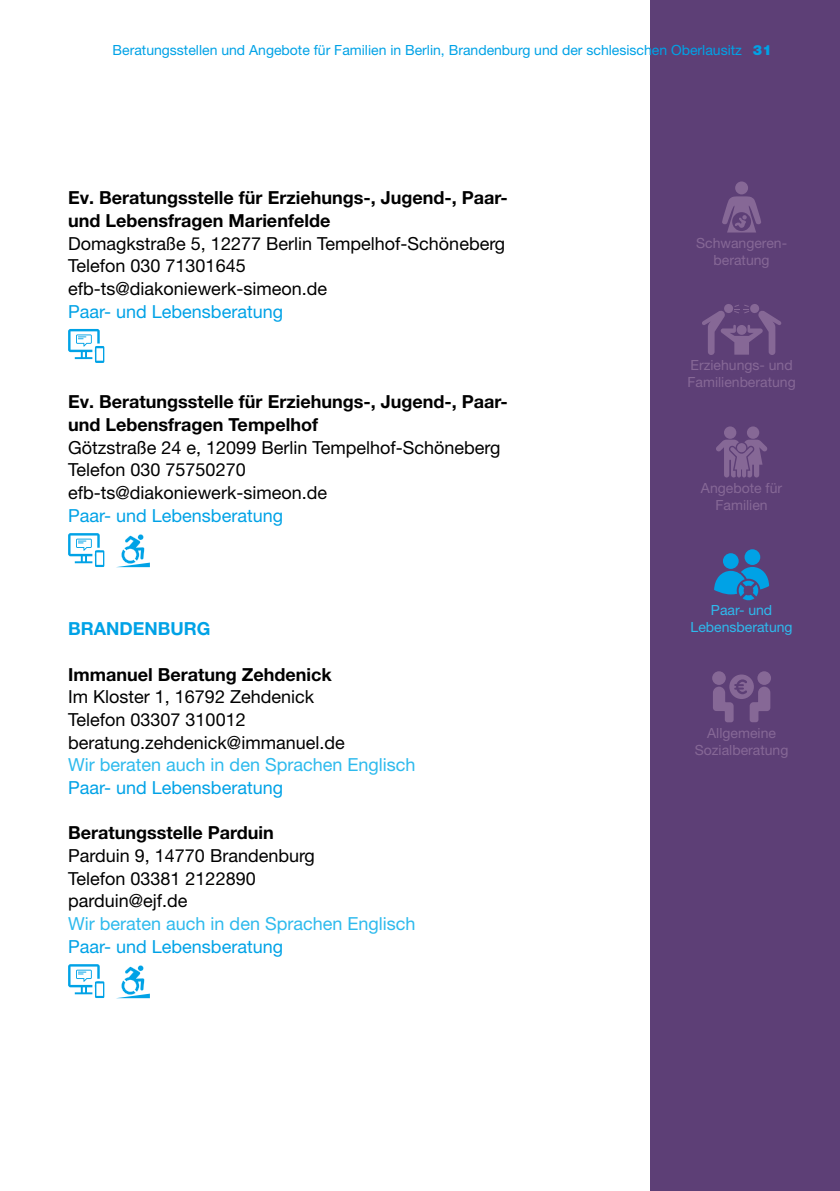
<style>
.page{position:relative;width:840px;height:1191px;background:#fff}
.page>*{position:absolute;margin:0;border:0;box-sizing:border-box;transform-origin:0 0}
._1_Fliesstext_4_Strasse_PLZ_Stadt_Telefon{font:18px "Helvetica Neue LT Pro";color:#000}
._1_Fliesstext_3_Einrichtung{font:700 18px/22.6px "Helvetica Neue LT Pro";color:#000}
._1_Fliesstext_5_HierSprechen{font:18px "Helvetica Neue LT Pro";color:#2ebaed}
._1_Fliesstext_6_HierMachen{font:18px "Helvetica Neue LT Pro";color:#00a2e6}
._1_Fliesstext_5_HierSprechen-2{font:18px "Helvetica Neue LT Pro";color:#00a2e6}
._1_Fliesstext_2_Titel2{font:700 18px "Helvetica Neue LT Pro";color:#00a2e6}
.t1{font:14px/17px "Helvetica Neue LT Pro";color:#866896;text-align:center}
.t2{font:14px "Helvetica Neue LT Pro";color:#00a2e6}
.t3{font:14px/17px "Helvetica Neue LT Pro";color:#2ebaed;text-align:center}
.s1{font-weight:900}
</style>
<div class="page">
<div style="left:650px;top:0;width:189px;height:1191px;background:#5d3f76"></div>
<svg style="left:702px;top:305px;width:79px;height:50px"></svg>
<div style="left:723px;top:426px;width:13px;height:13px;background:#866896;border-radius:50%"></div>
<div style="left:746px;top:426px;width:12px;height:13px;background:#866896;border-radius:50%"></div>
<svg style="left:716px;top:440px;width:51px;height:37px"></svg>
<div style="left:711px;top:671px;width:14px;height:14px;background:#866896;border-radius:50%"></div>
<svg style="left:757px;top:671px;width:13px;height:14px"></svg>
<svg style="left:712px;top:674px;width:58px;height:48px"></svg>
<div style="left:734px;top:181px;width:13px;height:13px;background:#866896;border-radius:50%"></div>
<svg style="left:722px;top:196px;width:38px;height:36px"></svg>
<div style="left:744px;top:549px;width:15px;height:16px;background:#00a2e6;border-radius:50%"></div>
<div style="left:722px;top:553px;width:16px;height:16px;background:#00a2e6;border-radius:50%"></div>
<svg style="left:714px;top:567px;width:54px;height:34px"></svg>
<div style="left:68px;top:329px;width:32px;height:23px;background:#00a2e6;border-radius:2px"></div>
<div style="left:70px;top:331px;width:27px;height:19px;background:#fff"></div>
<svg style="left:75px;top:334px;width:29px;height:29px"></svg>
<div style="left:68px;top:533px;width:32px;height:23px;background:#00a2e6;border-radius:2px"></div>
<div style="left:70px;top:535px;width:27px;height:19px;background:#fff"></div>
<svg style="left:75px;top:538px;width:29px;height:29px"></svg>
<svg style="left:117px;top:534px;width:33px;height:33px"></svg>
<div style="left:68px;top:964px;width:32px;height:23px;background:#00a2e6;border-radius:2px"></div>
<div style="left:70px;top:966px;width:27px;height:19px;background:#fff"></div>
<svg style="left:75px;top:969px;width:29px;height:29px"></svg>
<svg style="left:118px;top:965px;width:32px;height:33px"></svg>
<p class="t2" style="left:112px;top:42px;width:660px">Beratungsstellen und Angebote für Familien in Berlin, Brandenburg und der schlesischen Oberlausitz <span class="s1">31</span></p>
<p class="_1_Fliesstext_3_Einrichtung" style="left:68px;top:186px;width:439px">Ev. Beratungsstelle für Erziehungs-, Jugend-, Paar&shy;und Lebensfragen Marienfelde</p>
<p class="_1_Fliesstext_4_Strasse_PLZ_Stadt_Telefon" style="left:68px;top:232px;width:438px">Domagkstraße 5, 12277 Berlin Tempelhof-Schöneberg</p>
<p class="_1_Fliesstext_4_Strasse_PLZ_Stadt_Telefon" style="left:68px;top:255px;width:179px">Telefon 030 71301645</p>
<p class="_1_Fliesstext_4_Strasse_PLZ_Stadt_Telefon" style="left:68px;top:277px;width:260px">efb-ts@diakoniewerk-simeon.de</p>
<p class="_1_Fliesstext_5_HierSprechen-2" style="left:68px;top:300px;width:216px">Paar- und Lebensberatung</p>
<p class="_1_Fliesstext_3_Einrichtung" style="left:68px;top:390px;width:439px">Ev. Beratungsstelle für Erziehungs-, Jugend-, Paar&shy;und Lebensfragen Tempelhof</p>
<p class="_1_Fliesstext_4_Strasse_PLZ_Stadt_Telefon" style="left:68px;top:436px;width:433px">Götzstraße 24 e, 12099 Berlin Tempelhof-Schöneberg</p>
<p class="_1_Fliesstext_4_Strasse_PLZ_Stadt_Telefon" style="left:68px;top:459px;width:179px">Telefon 030 75750270</p>
<p class="_1_Fliesstext_4_Strasse_PLZ_Stadt_Telefon" style="left:68px;top:481px;width:260px">efb-ts@diakoniewerk-simeon.de</p>
<p class="_1_Fliesstext_6_HierMachen" style="left:68px;top:504px;width:216px">Paar- und Lebensberatung</p>
<h3 class="_1_Fliesstext_2_Titel2" style="left:68px;top:617px;width:144px">BRANDENBURG</h3>
<p class="_1_Fliesstext_3_Einrichtung" style="left:68px;top:662px;width:265px">Immanuel Beratung Zehdenick</p>
<p class="_1_Fliesstext_4_Strasse_PLZ_Stadt_Telefon" style="left:68px;top:686px;width:247px">Im Kloster 1, 16792 Zehdenick</p>
<p class="_1_Fliesstext_4_Strasse_PLZ_Stadt_Telefon" style="left:68px;top:708px;width:179px">Telefon 03307 310012</p>
<p class="_1_Fliesstext_4_Strasse_PLZ_Stadt_Telefon" style="left:68px;top:731px;width:278px">beratung.zehdenick@immanuel.de</p>
<p class="_1_Fliesstext_5_HierSprechen" style="left:68px;top:754px;width:349px">Wir beraten auch in den Sprachen Englisch</p>
<p class="_1_Fliesstext_6_HierMachen" style="left:68px;top:776px;width:216px">Paar- und Lebensberatung</p>
<p class="_1_Fliesstext_3_Einrichtung" style="left:68px;top:821px;width:207px">Beratungsstelle Parduin</p>
<p class="_1_Fliesstext_4_Strasse_PLZ_Stadt_Telefon" style="left:68px;top:844px;width:248px">Parduin 9, 14770 Brandenburg</p>
<p class="_1_Fliesstext_4_Strasse_PLZ_Stadt_Telefon" style="left:68px;top:867px;width:189px">Telefon 03381 2122890</p>
<p class="_1_Fliesstext_4_Strasse_PLZ_Stadt_Telefon" style="left:68px;top:890px;width:121px">parduin@ejf.de</p>
<p class="_1_Fliesstext_5_HierSprechen" style="left:68px;top:912px;width:349px">Wir beraten auch in den Sprachen Englisch</p>
<p class="_1_Fliesstext_6_HierMachen" style="left:68px;top:935px;width:216px">Paar- und Lebensberatung</p>
<p class="t1" style="left:695px;top:234px;width:91px">Schwangeren&shy;beratung</p>
<p class="t1" style="left:687px;top:356px;width:110px;text-align:left">Erziehungs- und<br>Familienberatung</p>
<p class="t1" style="left:700px;top:479px;width:83px">Angebote für<br>Familien</p>
<p class="t3" style="left:690px;top:601px;width:103px">Paar- und<br>Lebensberatung</p>
<p class="t1" style="left:694px;top:724px;width:95px">Allgemeine<br>Sozialberatung</p>
</div>
